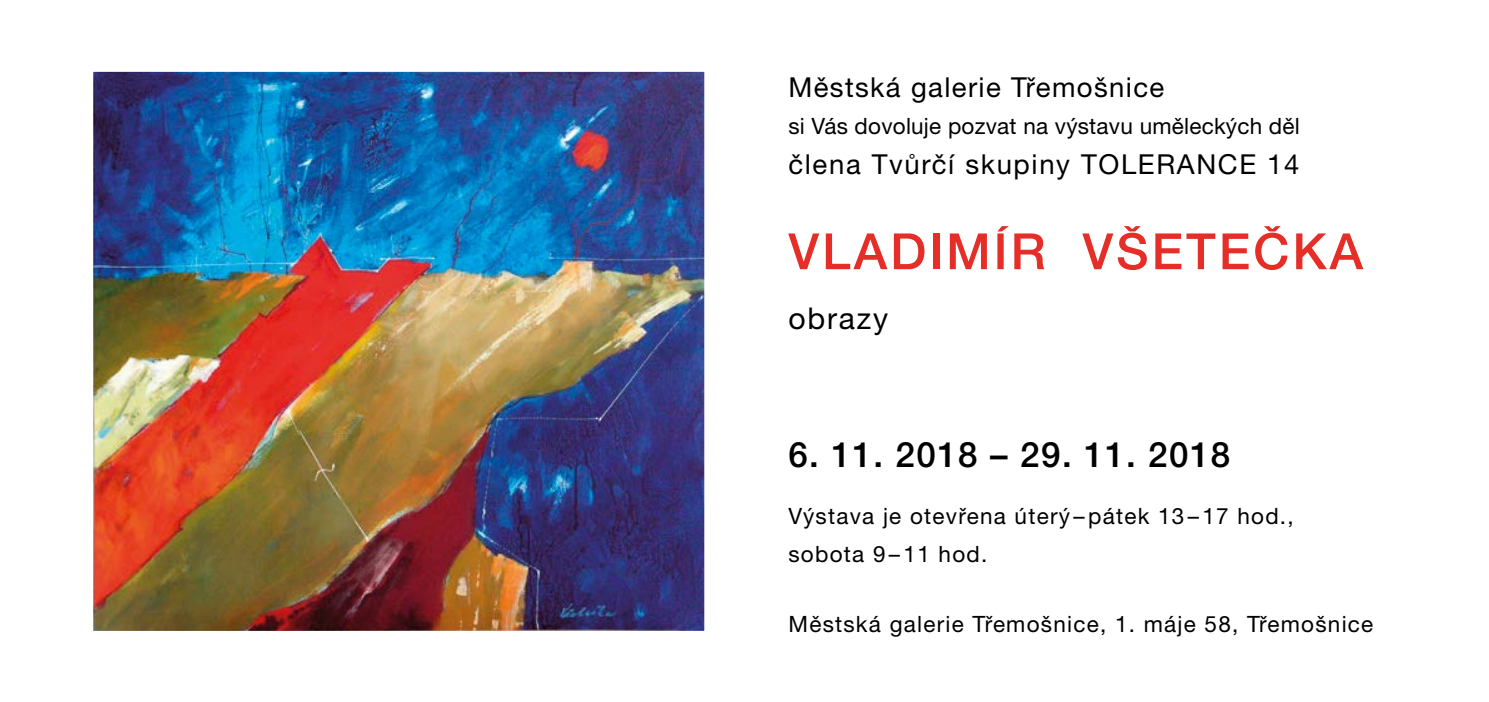
<style>
.page{position:relative;width:1489px;height:702px;background:#fff}
.page>*{position:absolute;margin:0;border:0;box-sizing:border-box;transform-origin:0 0}
.t1{font:500 50px "Helvetica Neue CE";letter-spacing:.06em;color:#e52e28}
.t2{font:500 35px "Helvetica Neue CE";letter-spacing:.04em;color:#000}
.t3{font:30px "Helvetica Neue CE";letter-spacing:.06em;color:#000}
.t4{font:27.5px "Helvetica Neue CE";letter-spacing:.06em;color:#000}
.t5{font:22.5px/37.5px "Helvetica Neue CE";letter-spacing:.055em;color:#000}
.t6{font:22.5px "Helvetica Neue CE";letter-spacing:.01em;color:#000}
</style>
<div class="page">
<img style="left:94px;top:73px;width:609px;height:556px">
<div style="left:91px;top:70px;width:615px;height:562px;border:2px solid #fff"></div>
<p class="t4" style="left:788px;top:71px;width:377px">Městská galerie Třemošnice</p>
<p class="t6" style="left:788px;top:113px;width:513px">si Vás dovoluje pozvat na výstavu uměleckých děl</p>
<p class="t4" style="left:788px;top:149px;width:512px">člena Tvůrčí skupiny TOLERANCE 14</p>
<h1 class="t1" style="left:788px;top:223px;width:576px">VLADIMÍR VŠETEČKA</h1>
<h3 class="t3" style="left:788px;top:302px;width:101px">obrazy</h3>
<h2 class="t2" style="left:788px;top:434px;width:443px">6. 11. 2018 – 29. 11. 2018</h2>
<p class="t5" style="left:788px;top:497px;width:506px">Výstava je otevřena úterý–pátek 13–17 hod., sobota 9–11 hod.</p>
<p class="t5" style="left:788px;top:605px;width:586px">Městská galerie Třemošnice, 1. máje 58, Třemošnice</p>
</div>
